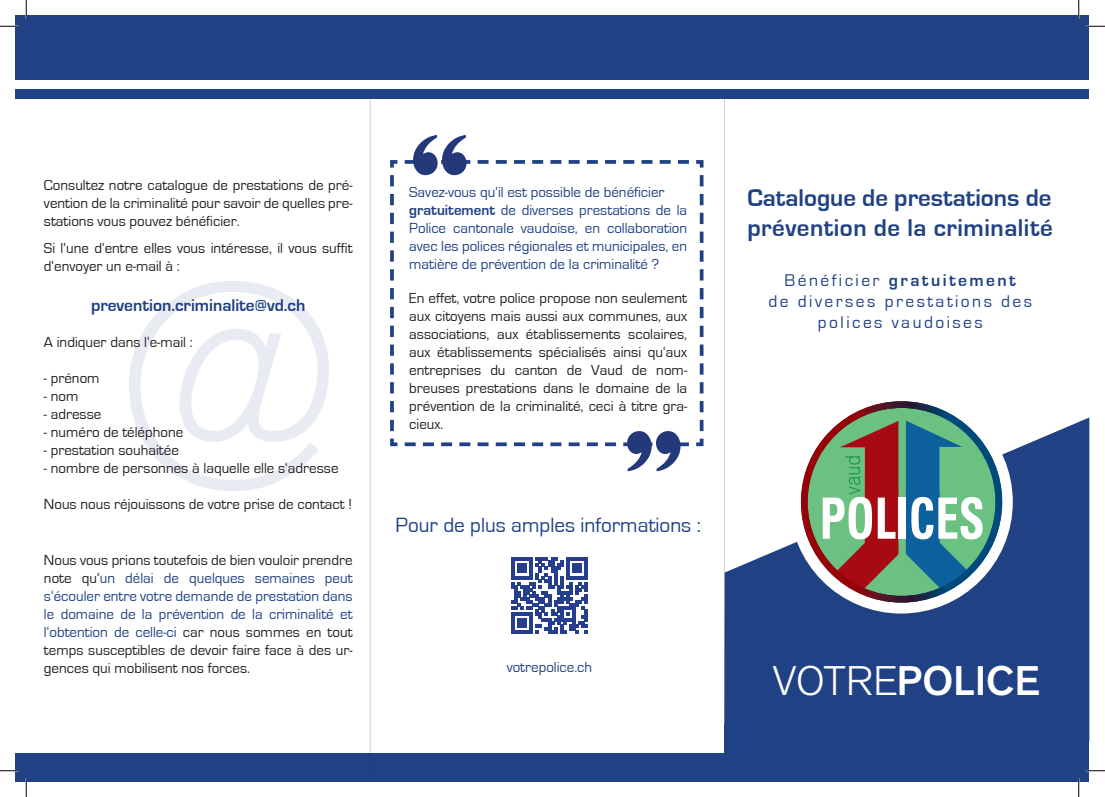
<style>
.page{position:relative;width:1105px;height:797px;background:#fff}
.page>*{position:absolute;margin:0;border:0;box-sizing:border-box;transform-origin:0 0}
.t1{font:500 42.5px "Theinhardt";color:#fff}
.t2{font:700 25px/30px "Eurostile";letter-spacing:.02em;color:#204184}
.t3{font:21.25px "Eurostile";color:#204184}
.t4{font:17.5px "Eurostile";letter-spacing:.14em;color:#204184}
.t5{font:700 17.5px "Eurostile";color:#204184}
.t6{font:700 17.5px "Eurostile";letter-spacing:.14em;color:#204184}
.t7{font:15px/18px "Eurostile";color:#231f20;text-align:justify}
.t8{font:15px/18px "Eurostile";color:#204184;text-align:justify}
.s1{color:#204184}
.s2{font-weight:700}
.s3{font-weight:400}
.s4{font-weight:300}
</style>
<div class="page">
<div style="left:16px;top:16px;width:1073px;height:64px;background:#204184"></div>
<div style="left:16px;top:753px;width:1073px;height:28px;background:#204184"></div>
<div style="left:16px;top:89px;width:1073px;height:9px;background:#204184"></div>
<hr style="left:724px;top:89px;width:1px;height:672px;background:#1c4181">
<hr style="left:370px;top:89px;width:1px;height:692px;background:#1c4181">
<svg style="left:511px;top:558px;width:76px;height:76px"></svg>
<img style="left:129px;top:281px;width:200px;height:209px">
<svg style="left:724px;top:417px;width:365px;height:307px;fill:#204184"></svg>
<div style="left:790px;top:390px;width:223px;height:223px;background:#fff;border-radius:50%"></div>
<svg style="left:801px;top:401px;width:201px;height:201px"></svg>
<svg style="left:390px;top:160px;width:314px;height:287px"></svg>
<svg style="left:401px;top:135px;width:288px;height:40px"></svg>
<svg style="left:405px;top:431px;width:287px;height:40px"></svg>
<div style="left:724px;top:724px;width:365px;height:45px;background:#204184"></div>
<svg style="left:0;top:25px;width:19px;height:2px"></svg>
<svg style="left:1086px;top:25px;width:19px;height:2px"></svg>
<svg style="left:0;top:770px;width:19px;height:1px"></svg>
<svg style="left:1086px;top:770px;width:19px;height:1px"></svg>
<svg style="left:25px;top:0;width:2px;height:19px"></svg>
<svg style="left:25px;top:778px;width:2px;height:19px"></svg>
<svg style="left:1078px;top:0;width:1px;height:19px"></svg>
<svg style="left:1078px;top:778px;width:1px;height:19px"></svg>
<p class="t7" style="left:44px;top:176px;width:310px">Consultez notre catalogue de prestations de pré&shy;vention de la criminalité pour savoir de quelles pre&shy;stations vous pouvez bénéficier.</p>
<p class="t7" style="left:44px;top:240px;width:310px">Si l‘une d‘entre elles vous intéresse, il vous suffit d‘envoyer un e-mail à :</p>
<p class="t5" style="left:91px;top:295px;width:216px">prevention.criminalite@vd.ch</p>
<p class="t7" style="left:44px;top:333px;width:150px">A indiquer dans l‘e-mail :</p>
<p class="t7" style="left:44px;top:369px;width:57px">- prénom</p>
<p class="t7" style="left:44px;top:387px;width:36px">- nom</p>
<p class="t7" style="left:44px;top:405px;width:59px">- adresse</p>
<p class="t7" style="left:44px;top:423px;width:141px">- numéro de téléphone</p>
<p class="t7" style="left:44px;top:441px;width:136px">- prestation souhaitée</p>
<p class="t7" style="left:44px;top:459px;width:296px">- nombre de personnes à laquelle elle s‘adresse</p>
<p class="t7" style="left:44px;top:495px;width:310px">Nous nous réjouissons de votre prise de contact !</p>
<p class="t7" style="left:44px;top:551px;width:310px">Nous vous prions toutefois de bien vouloir prendre note qu‘<span class="s1">un délai de quelques semaines peut s‘écouler entre votre demande de prestation dans le domaine de la prévention de la criminalité et l‘obtention de celle-ci</span> car nous sommes en tout temps susceptibles de devoir faire face à des ur&shy;gences qui mobilisent nos forces.</p>
<p class="t8" style="left:409px;top:183px;width:257px">Savez-vous qu‘il est possible de bénéficier</p>
<p class="t8" style="left:409px;top:201px;width:279px"><span class="s2">gratuitement</span> de diverses prestations de la Police cantonale vaudoise, en collaboration avec les polices régionales et municipales, en matière de prévention de la criminalité ?</p>
<p class="t7" style="left:409px;top:289px;width:279px">En effet, votre police propose non seulement aux citoyens mais aussi aux communes, aux associations, aux établissements scolaires, aux établissements spécialisés ainsi qu‘aux entreprises du canton de Vaud de nom&shy;breuses prestations dans le domaine de la prévention de la criminalité, ceci à titre gra&shy;cieux.</p>
<p class="t3" style="left:395px;top:513px;width:307px">Pour de plus amples informations :</p>
<p class="t8" style="left:507px;top:658px;width:87px">votrepolice.ch</p>
<p class="t2" style="left:747px;top:183px;width:307px">Catalogue de prestations de prévention de la criminalité</p>
<p class="t6" style="left:785px;top:271px;width:233px"><span class="s3">Bénéficier</span> gratuitement</p>
<p class="t4" style="left:768px;top:292px;width:265px">de diverses prestations des</p>
<p class="t4" style="left:818px;top:313px;width:166px">polices vaudoises</p>
<p class="t1" style="left:772px;top:655px;width:269px"><span class="s4">VOTRE</span>POLICE</p>
</div>
